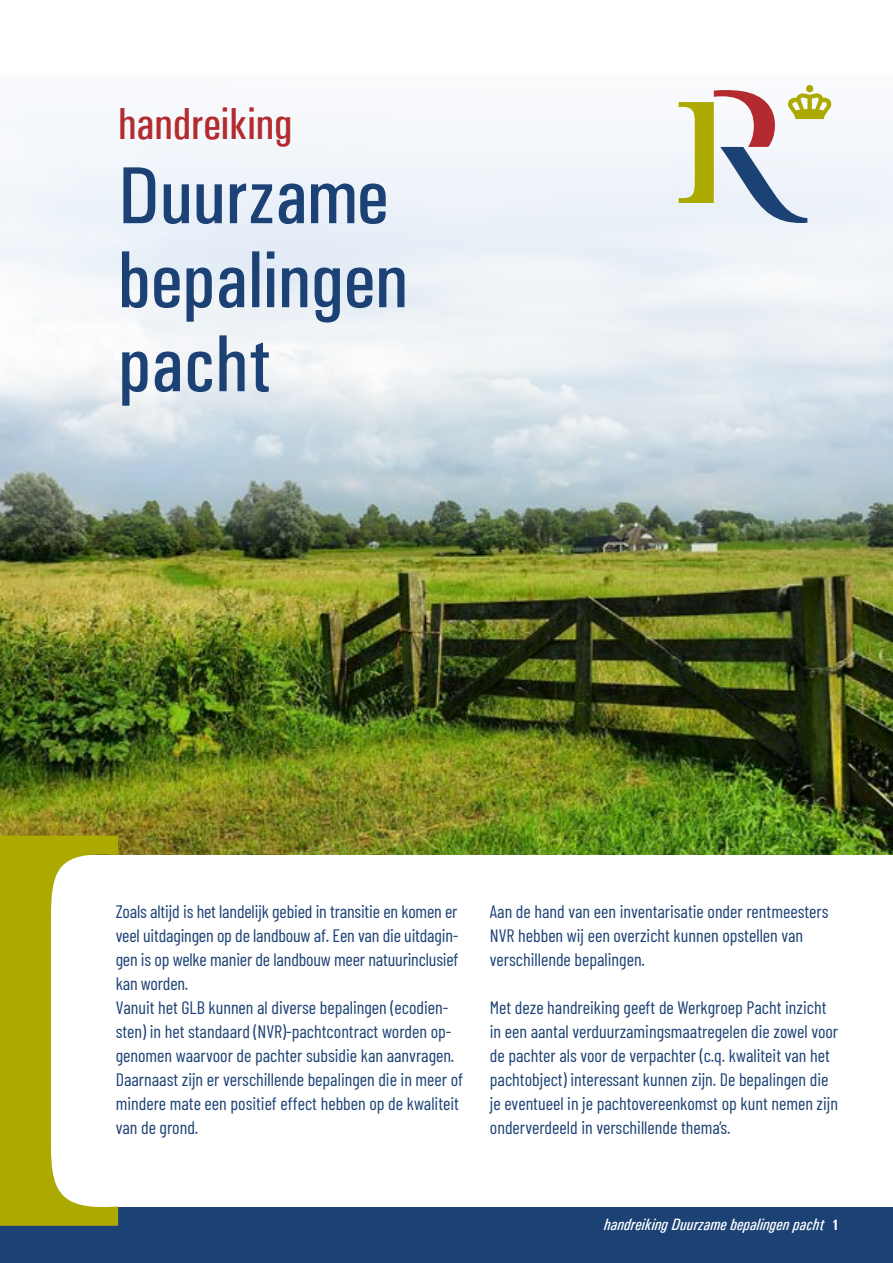
<style>
.page{position:relative;width:893px;height:1263px;background:#fff}
.page>*{position:absolute;margin:0;border:0;box-sizing:border-box;transform-origin:0 0}
.t1{font:500 condensed 81px/84px "Univers";color:#1b4175}
.t2{font:500 condensed 45px "Univers";color:#b32b2e}
.t3{font:18px/24px "Barlow Condensed";color:#1b4175}
.t4{font:italic 500 condensed 16.5px "Univers";color:#fff}
.s1{font-weight:700;font-style:normal;font-size:15px}
</style>
<div class="page">
<img style="left:0;top:556px;width:893px;height:299px">
<svg style="left:0;top:102px;width:893px;height:454px"></svg>
<svg style="left:679px;top:85px;width:152px;height:138px"></svg>
<div style="left:0;top:1208px;width:893px;height:55px;background:#1b4175"></div>
<svg style="left:0;top:836px;width:118px;height:390px"></svg>
<h2 class="t2" style="left:118px;top:97px;width:176px">handreiking</h2>
<h1 class="t1" style="left:118px;top:154px;width:291px">Duurzame bepalingen pacht</h1>
<p class="t3" style="left:116px;top:898px;width:349px">Zoals altijd is het landelijk gebied in transitie en komen er veel uitdagingen op de landbouw af. Een van die uitdagin&shy;gen is op welke manier de landbouw meer natuurinclusief kan worden.<br>Vanuit het GLB kunnen al diverse bepalingen (ecodien&shy;sten) in het standaard (NVR)-pachtcontract worden op&shy;genomen waarvoor de pachter subsidie kan aanvragen.<br>Daarnaast zijn er verschillende bepalingen die in meer of mindere mate een positief effect hebben op de kwaliteit van de grond.</p>
<p class="t3" style="left:490px;top:898px;width:340px">Aan de hand van een inventarisatie onder rentmeesters<br>NVR hebben wij een overzicht kunnen opstellen van verschillende bepalingen.</p>
<p class="t3" style="left:490px;top:994px;width:350px">Met deze handreiking geeft de Werkgroep Pacht inzicht in een aantal verduurzamingsmaatregelen die zowel voor de pachter als voor de verpachter (c.q. kwaliteit van het pachtobject) interessant kunnen zijn. De bepalingen die je eventueel in je pachtovereenkomst op kunt nemen zijn onderverdeeld in verschillende thema’s.</p>
<p class="t4" style="left:604px;top:1215px;width:236px">handreiking Duurzame bepalingen pacht <span class="s1">1</span></p>
</div>
